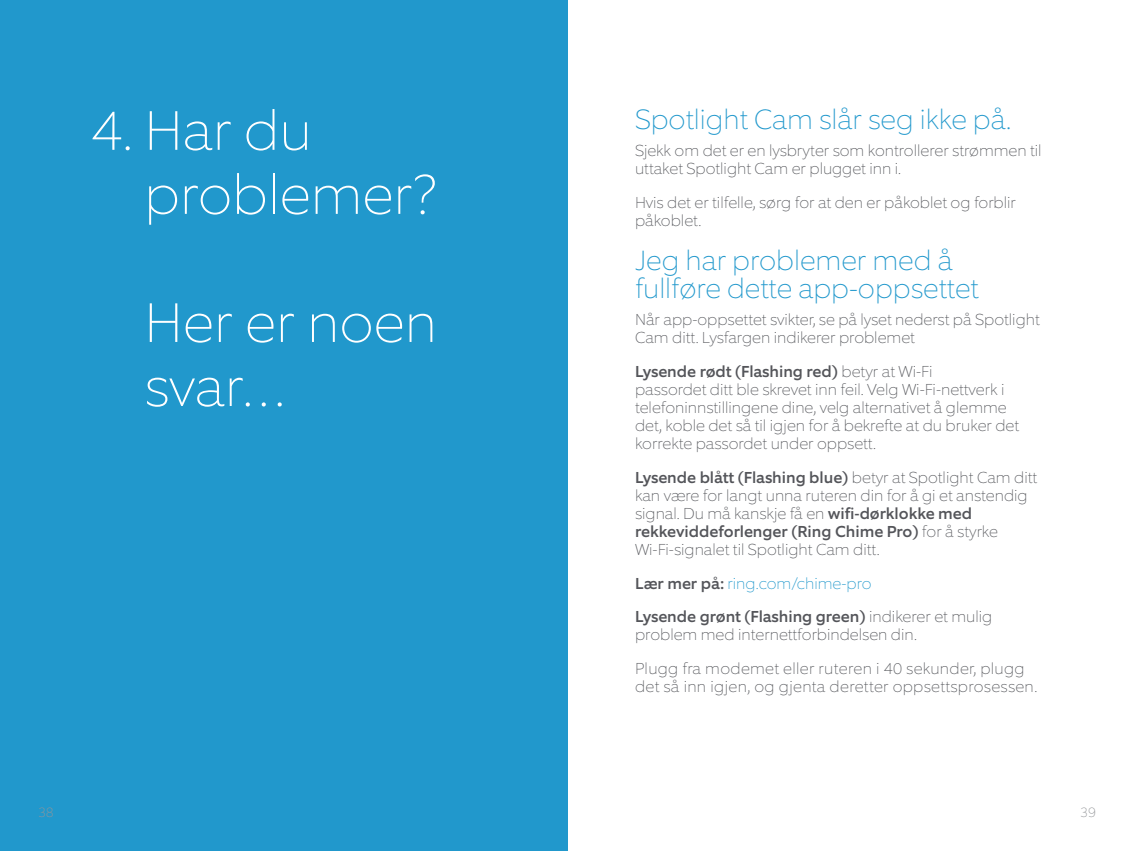
<style>
.page{position:relative;width:1134px;height:851px;background:#fff}
.page>*{position:absolute;margin:0;border:0;box-sizing:border-box;transform-origin:0 0}
.Section_Header{font:100 56px/64px "Equip";color:#fff}
.Big_Blue_Header_Smal{font:100 28px/28px "Equip";color:#2198cc}
.Troubleshooting{font:100 16px/18px "Equip";color:#54555a}
.Troubleshooting-2{font:100 16px/18px "Equip";letter-spacing:.02em;color:#54555a}
.Troubleshooting-3{font:100 16px "Equip";color:#2198cc}
.t1{font:100 14px "Equip";color:#939598}
.s1{font-weight:500}
.s2{font-weight:500;color:#54555a}
</style>
<div class="page">
<div style="left:0;top:0;width:567px;height:850px;background:#2198cc"></div>
<p class="Section_Header" style="left:144px;top:98px;width:294px;text-indent:-53px">4. Har du problemer?</p>
<p class="Section_Header" style="left:144px;top:290px;width:294px">Her er noen svar…</p>
<p class="Big_Blue_Header_Smal" style="left:635px;top:105px;width:377px">Spotlight Cam slår seg ikke på.</p>
<p class="Troubleshooting" style="left:635px;top:141px;width:408px">Sjekk om det er en lysbryter som kontrollerer strømmen til uttaket Spotlight Cam er plugget inn i.</p>
<p class="Troubleshooting" style="left:635px;top:193px;width:382px">Hvis det er tilfelle, sørg for at den er påkoblet og forblir påkoblet.</p>
<p class="Big_Blue_Header_Smal" style="left:635px;top:246px;width:345px">Jeg har problemer med å fullføre dette app-oppsettet</p>
<p class="Troubleshooting" style="left:635px;top:310px;width:406px">Når app-oppsettet svikter, se på lyset nederst på Spotlight<br>Cam ditt. Lysfargen indikerer problemet</p>
<p class="Troubleshooting" style="left:635px;top:362px;width:386px"><span class="s1">Lysende rødt (Flashing red)</span> betyr at Wi-Fi<br>passordet ditt ble skrevet inn feil. Velg Wi-Fi-nettverk i telefoninnstillingene dine, velg alternativet å glemme det, koble det så til igjen for å bekrefte at du bruker det korrekte passordet under oppsett.</p>
<p class="Troubleshooting" style="left:635px;top:468px;width:404px"><span class="s1">Lysende blått (Flashing blue)</span> betyr at Spotlight Cam ditt kan være for langt unna ruteren din for å gi et anstendig signal. Du må kanskje få en <span class="s1">wifi-dørklokke med rekkeviddeforlenger (Ring Chime Pro)</span> for å styrke Wi-Fi-signalet til Spotlight Cam ditt.</p>
<p class="Troubleshooting-3" style="left:635px;top:572px;width:238px"><span class="s2">Lær mer på:</span> ring.com/chime-pro</p>
<p class="Troubleshooting" style="left:635px;top:607px;width:359px"><span class="s1">Lysende grønt (Flashing green)</span> indikerer et mulig problem med internettforbindelsen din.</p>
<p class="Troubleshooting-2" style="left:635px;top:659px;width:404px">Plugg fra modemet eller ruteren i 40 sekunder, plugg det så inn igjen, og gjenta deretter oppsettsprosessen.</p>
<p class="t1" style="left:38px;top:803px;width:17px">38</p>
<p class="t1" style="left:1080px;top:803px;width:17px">39</p>
</div>
